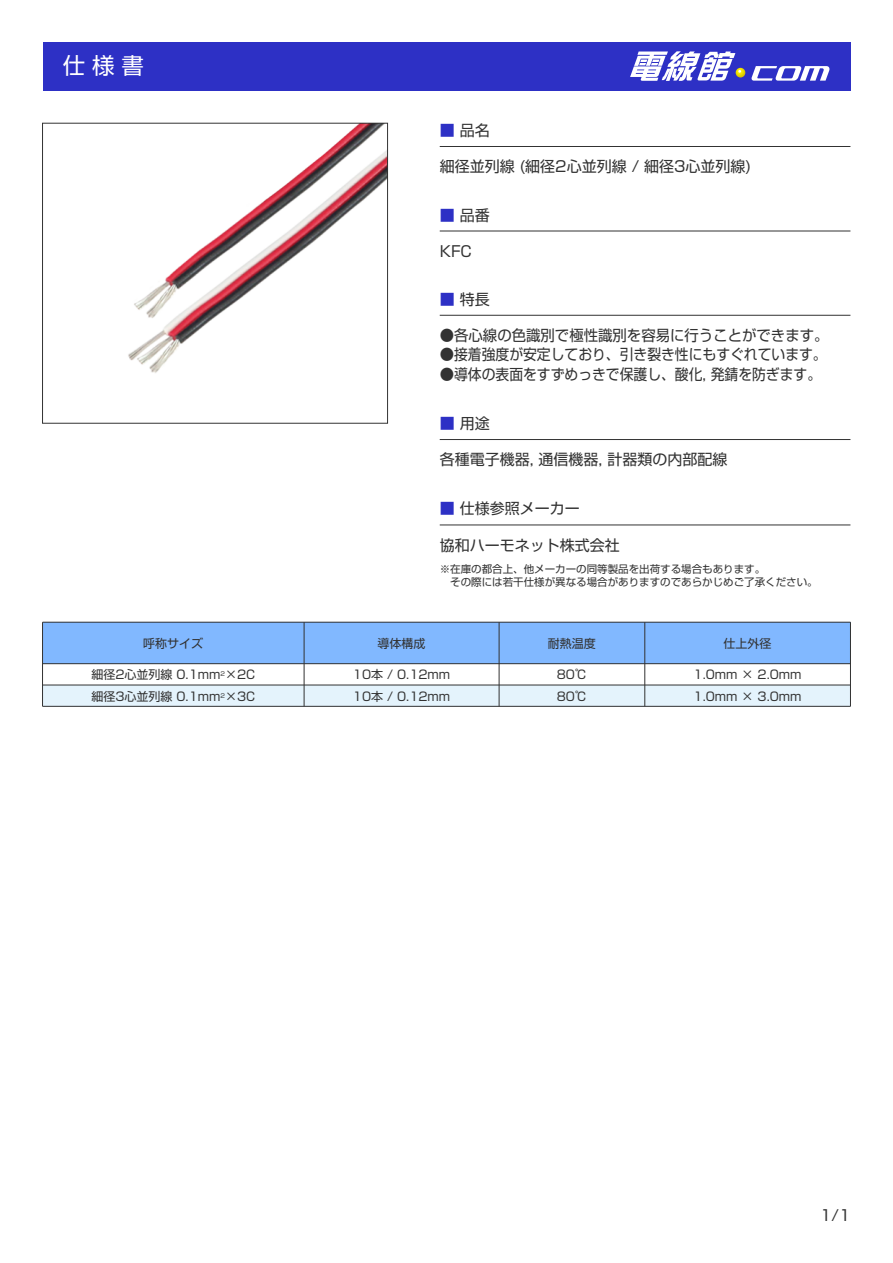
<style>
.page{position:relative;width:893px;height:1263px;background:#fff}
.page>*{position:absolute;margin:0;border:0;box-sizing:border-box;transform-origin:0 0}
.t1{font:22.5px "Shin Go Pro";color:#fff}
.t2{font:15px "Shin Go Pro";color:#323232;scale:.96 1}
.t3{font:15px "Shin Go Pro";color:#323232}
.t4{font:12px/21.3px "Shin Go Pro";color:#323232}
.t5{font:10.5px/13.5px "Shin Go Pro";color:#323232}
.s1{color:#2d30c5}
</style>
<div class="page">
<img style="left:128px;top:125px;width:258px;height:248px">
<hr style="left:440px;top:146px;width:410px;height:1px;background:#323232">
<hr style="left:440px;top:231px;width:410px;height:1px;background:#323232">
<hr style="left:440px;top:439px;width:410px;height:1px;background:#323232">
<div style="left:43px;top:43px;width:807px;height:48px;background:#2d30c5"></div>
<svg style="left:630px;top:51px;width:115px;height:30px"></svg>
<svg style="left:751px;top:66px;width:79px;height:15px"></svg>
<hr style="left:440px;top:315px;width:410px;height:1px;background:#323232">
<div style="left:42px;top:123px;width:346px;height:301px;border:1px solid #323232"></div>
<hr style="left:440px;top:525px;width:410px;height:1px;background:#323232">
<div style="left:43px;top:685px;width:807px;height:21px;background:#e4f3fc"></div>
<div style="left:43px;top:622px;width:807px;height:42px;background:#81b8ff"></div>
<hr style="left:43px;top:622px;width:807px;height:1px;background:#323232">
<hr style="left:43px;top:663px;width:807px;height:1px;background:#323232">
<hr style="left:42px;top:622px;width:1px;height:84px;background:#323232">
<hr style="left:850px;top:622px;width:1px;height:84px;background:#323232">
<hr style="left:43px;top:706px;width:807px;height:1px;background:#323232">
<hr style="left:43px;top:685px;width:807px;height:1px;background:#323232">
<hr style="left:644px;top:622px;width:1px;height:84px;background:#323232">
<hr style="left:499px;top:622px;width:1px;height:84px;background:#323232">
<hr style="left:304px;top:622px;width:1px;height:84px;background:#323232">
<h1 class="t1" style="left:63px;top:47px;width:82px">仕様書</h1>
<p class="t4" style="left:143px;top:631px;width:61px">呼称サイズ</p>
<p class="t4" style="left:91px;top:663px;width:165px">細径2心並列線 0.1mm<sup>2</sup>×2C細径3心並列線 0.1mm<sup>2</sup>×3C</p>
<p class="t3" style="left:440px;top:118px;width:51px"><span class="s1">■</span> 品名</p>
<p class="t3" style="left:440px;top:154px;width:313px">細径並列線 (細径2心並列線 / 細径3心並列線)</p>
<p class="t3" style="left:440px;top:202px;width:51px"><span class="s1">■</span> 品番</p>
<p class="t3" style="left:440px;top:239px;width:34px">KFC</p>
<p class="t3" style="left:440px;top:287px;width:51px"><span class="s1">■</span> 特長</p>
<p class="t2" style="left:440px;top:323px;width:406px">●各心線の色識別で極性識別を容易に行うことができます。</p>
<p class="t2" style="left:440px;top:342px;width:405px">●接着強度が安定しており、引き裂き性にもすぐれています。</p>
<p class="t2" style="left:440px;top:362px;width:399px">●導体の表面をすずめっきで保護し、酸化, 発錆を防ぎます。</p>
<p class="t3" style="left:440px;top:411px;width:51px"><span class="s1">■</span> 用途</p>
<p class="t3" style="left:440px;top:447px;width:289px">各種電子機器, 通信機器, 計器類の内部配線</p>
<p class="t3" style="left:440px;top:496px;width:141px"><span class="s1">■</span> 仕様参照メーカー</p>
<p class="t3" style="left:440px;top:533px;width:181px">協和ハーモネット株式会社</p>
<p class="t5" style="left:440px;top:561px;width:379px">※在庫の都合上、他メーカーの同等製品を出荷する場合もあります。<br>　その際には若干仕様が異なる場合がありますのであらかじめご了承ください。</p>
<p class="t4" style="left:378px;top:631px;width:50px">導体構成</p>
<p class="t4" style="left:353px;top:663px;width:99px">10本 / 0.12mm<br>10本 / 0.12mm</p>
<p class="t4" style="left:548px;top:631px;width:49px">耐熱温度</p>
<p class="t4" style="left:557px;top:663px;width:32px">80℃<br>80℃</p>
<p class="t4" style="left:724px;top:631px;width:50px">仕上外径</p>
<p class="t4" style="left:694px;top:663px;width:109px">1.0mm × 2.0mm<br>1.0mm × 3.0mm</p>
<p class="t3" style="left:820px;top:1202px;width:32px">1/1</p>
</div>
